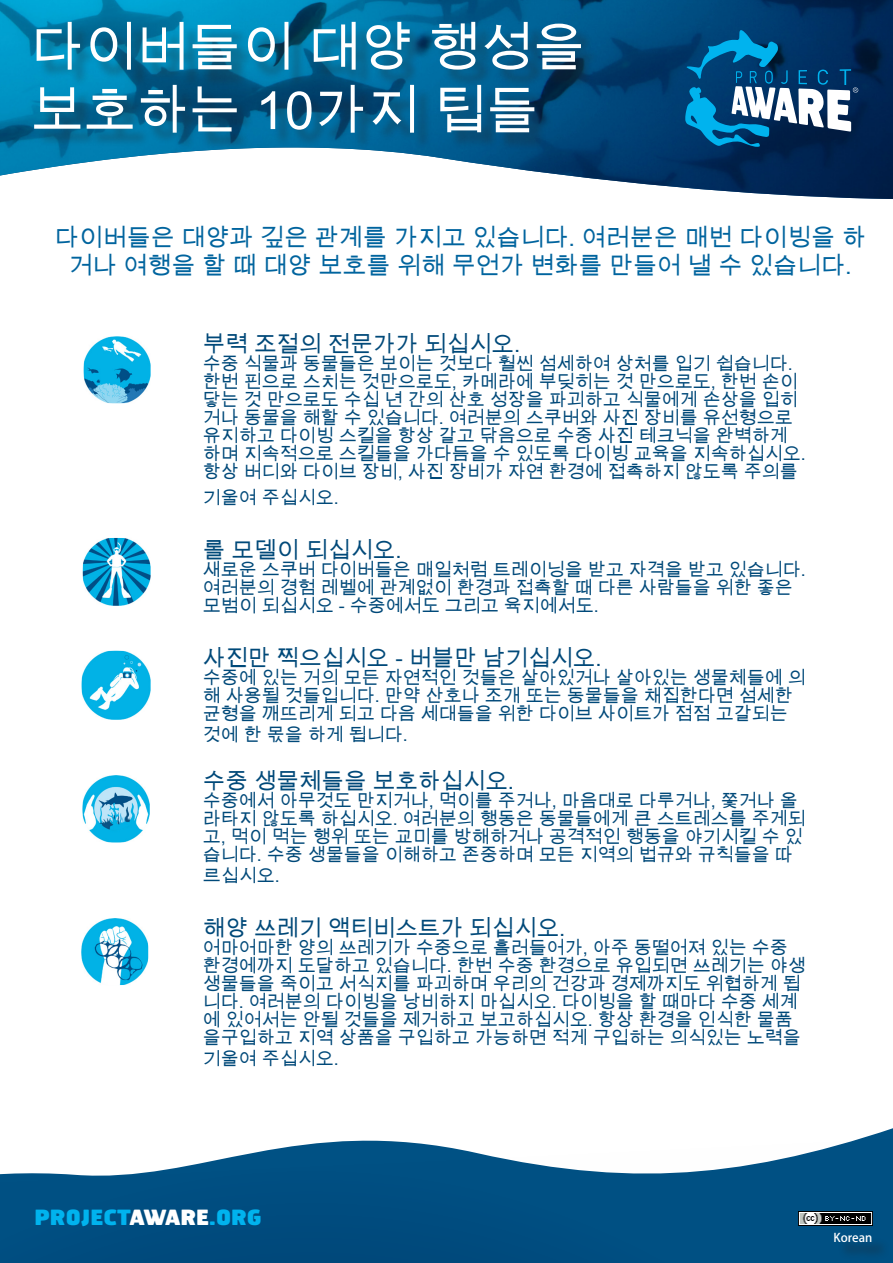
<style>
.page{position:relative;width:893px;height:1263px;background:#fff}
.page>*{position:absolute;margin:0;border:0;box-sizing:border-box;transform-origin:0 0}
.t1{font:52.5px/63px "Arial Unicode MS";color:#fff}
.t2{font:24px/28.8px "Arial Unicode MS";color:#00649e;text-align:center}
.t3{font:22.5px "Arial Unicode MS";color:#004979}
.Heading{font:900 21px "Hermes FB";color:#00b3ee}
.t4{font:18px/18px "Arial Unicode MS";color:#004979}
.t5{font:700 12px "Adobe Fan Heiti Std";color:#fff}
.s1{color:#fff}
</style>
<div class="page">
<img style="left:0;top:0;width:893px;height:199px">
<svg style="left:0;top:1128px;width:893px;height:135px"></svg>
<svg style="left:685px;top:30px;width:173px;height:117px;background:#25618d"></svg>
<img style="left:84px;top:336px;width:67px;height:67px">
<img style="left:83px;top:538px;width:68px;height:68px">
<img style="left:82px;top:651px;width:69px;height:69px">
<img style="left:82px;top:775px;width:68px;height:67px">
<img style="left:81px;top:918px;width:67px;height:67px">
<div style="left:36px;top:24px;width:563px;height:127px;background:#231f20;opacity:.33"></div>
<img style="left:798px;top:1211px;width:74px;height:14px">
<div style="left:837px;top:1236px;width:53px;height:24px;background:#014d7d"></div>
<p class="t1" style="left:31px;top:15px;width:556px">다이버들이 대양 행성을 보호하는 10가지 팁들</p>
<p class="t2" style="left:55px;top:222px;width:812px">다이버들은 대양과 깊은 관계를 가지고 있습니다. 여러분은 매번 다이빙을 하 거나 여행을 할 때 대양 보호를 위해 무언가 변화를 만들어 낼 수 있습니다.</p>
<p class="t3" style="left:203px;top:328px;width:319px">부력 조절의 전문가가 되십시오.</p>
<p class="t4" style="left:203px;top:355px;width:605px">수중 식물과 동물들은 보이는 것보다 훨씬 섬세하여 상처를 입기 쉽습니다. 한번 핀으로 스치는 것만으로도, 카메라에 부딪히는 것 만으로도, 한번 손이 닿는 것 만으로도 수십 년 간의 산호 성장을 파괴하고 식물에게 손상을 입히 거나 동물을 해할 수 있습니다. 여러분의 스쿠버와 사진 장비를 유선형으로 유지하고 다이빙 스킬을 항상 갈고 닦음으로 수중 사진 테크닉을 완벽하게 하며 지속적으로 스킬들을 가다듬을 수 있도록 다이빙 교육을 지속하십시오. 항상 버디와 다이브 장비, 사진 장비가 자연 환경에 접촉하지 않도록 주의를</p>
<p class="t4" style="left:203px;top:488px;width:138px">기울여 주십시오.</p>
<p class="t3" style="left:203px;top:533px;width:200px">롤 모델이 되십시오.</p>
<p class="t4" style="left:203px;top:560px;width:605px">새로운 스쿠버 다이버들은 매일처럼 트레이닝을 받고 자격을 받고 있습니다. 여러분의 경험 레벨에 관계없이 환경과 접촉할 때 다른 사람들을 위한 좋은 모범이 되십시오 - 수중에서도 그리고 육지에서도.</p>
<p class="t3" style="left:203px;top:641px;width:400px">사진만 찍으십시오 - 버블만 남기십시오.</p>
<p class="t4" style="left:203px;top:668px;width:605px">수중에 있는 거의 모든 자연적인 것들은 살아있거나 살아있는 생물체들에 의 해 사용될 것들입니다. 만약 산호나 조개 또는 동물들을 채집한다면 섬세한 균형을 깨뜨리게 되고 다음 세대들을 위한 다이브 사이트가 점점 고갈되는</p>
<p class="t4" style="left:203px;top:725px;width:207px">것에 한 몫을 하게 됩니다.</p>
<p class="t3" style="left:203px;top:765px;width:313px">수중 생물체들을 보호하십시오.</p>
<p class="t4" style="left:203px;top:791px;width:605px">수중에서 아무것도 만지거나, 먹이를 주거나, 마음대로 다루거나, 쫓거나 올 라타지 않도록 하십시오. 여러분의 행동은 동물들에게 큰 스트레스를 주게되 고, 먹이 먹는 행위 또는 교미를 방해하거나 공격적인 행동을 야기시킬 수 있 습니다. 수중 생물들을 이해하고 존중하며 모든 지역의 법규와 규칙들을 따</p>
<p class="t4" style="left:203px;top:866px;width:79px">르십시오.</p>
<p class="t3" style="left:203px;top:912px;width:364px">해양 쓰레기 액티비스트가 되십시오.</p>
<p class="t4" style="left:203px;top:938px;width:605px">어마어마한 양의 쓰레기가 수중으로 흘러들어가, 아주 동떨어져 있는 수중 환경에까지 도달하고 있습니다. 한번 수중 환경으로 유입되면 쓰레기는 야생 생물들을 죽이고 서식지를 파괴하며 우리의 건강과 경제까지도 위협하게 됩 니다. 여러분의 다이빙을 낭비하지 마십시오. 다이빙을 할 때마다 수중 세계 에 있어서는 안될 것들을 제거하고 보고하십시오. 항상 환경을 인식한 물품 을구입하고 지역 상품을 구입하고 가능하면 적게 구입하는 의식있는 노력을</p>
<p class="t4" style="left:203px;top:1049px;width:138px">기울여 주십시오.</p>
<p class="Heading" style="left:34px;top:1203px;width:229px">PROJECT<span class="s1">AWARE</span>.ORG</p>
<p class="t5" style="left:833px;top:1230px;width:40px">Korean</p>
</div>
